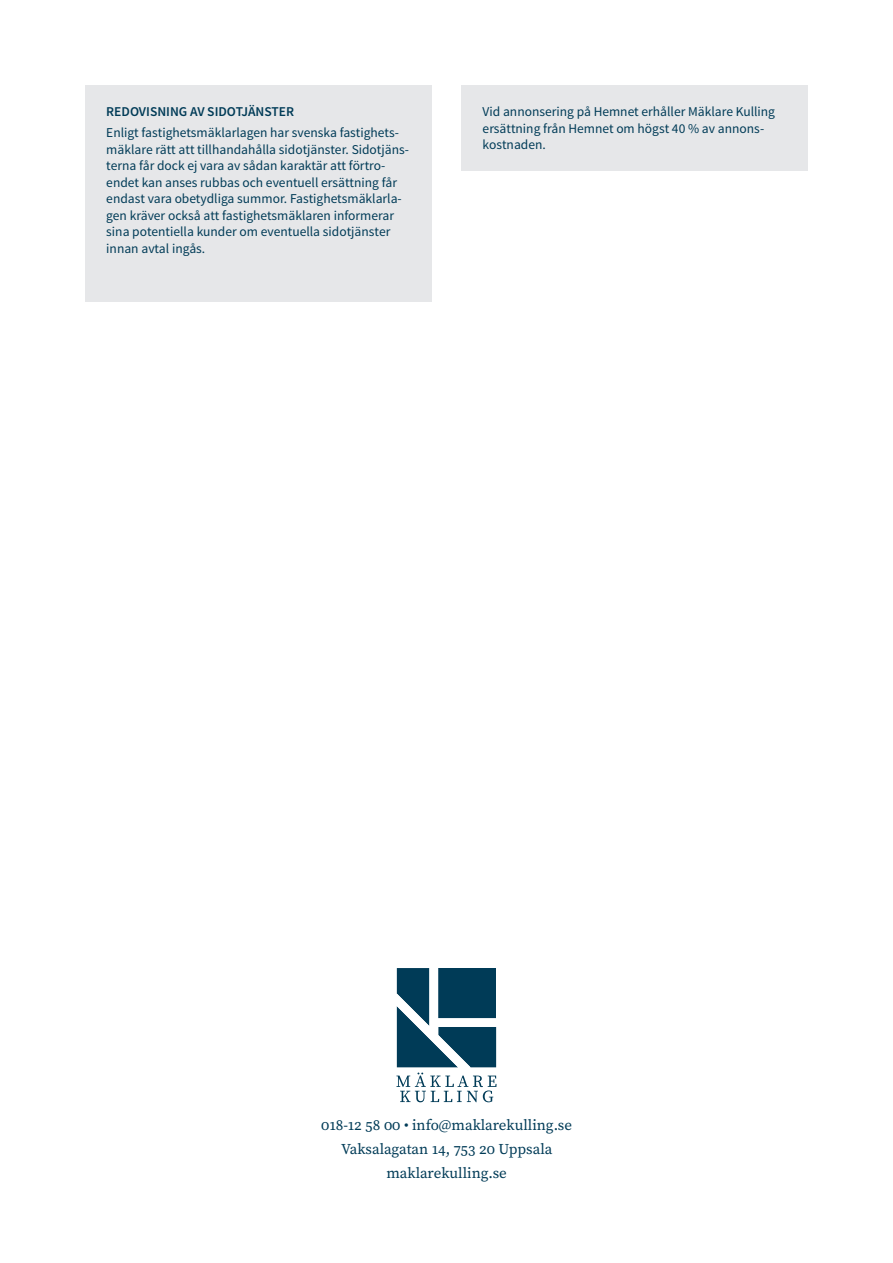
<style>
.page{position:relative;width:893px;height:1263px;background:#fff}
.page>*{position:absolute;margin:0;border:0;box-sizing:border-box;transform-origin:0 0}
.t1{font:15px "Source Serif Pro";color:#003b57}
.t2{font:13.5px/16.5px "Source Sans Pro";color:#003b57}
.t3{font:600 13.5px "Source Sans Pro";color:#003b57}
</style>
<div class="page">
<div style="left:85px;top:85px;width:347px;height:217px;background:#e6e7e9"></div>
<svg style="left:396px;top:968px;width:101px;height:134px"></svg>
<div style="left:461px;top:85px;width:347px;height:86px;background:#e6e7e9"></div>
<p class="t3" style="left:106px;top:103px;width:189px">REDOVISNING AV SIDOTJÄNSTER</p>
<p class="t2" style="left:106px;top:125px;width:304px">Enligt fastighetsmäklarlagen har svenska fastighets&shy;mäklare rätt att tillhandahålla sidotjänster. Sidotjäns&shy;terna får dock ej vara av sådan karaktär att förtro&shy;endet kan anses rubbas och eventuell ersättning får endast vara obetydliga summor. Fastighetsmäklarla&shy;gen kräver också att fastighetsmäklaren informerar sina potentiella kunder om eventuella sidotjänster innan avtal ingås.</p>
<p class="t2" style="left:483px;top:104px;width:294px">Vid annonsering på Hemnet erhåller Mäklare Kulling ersättning från Hemnet om högst 40 % av annons&shy;kostnaden.</p>
<p class="t1" style="left:321px;top:1115px;width:252px">018-12 58 00 • info@maklarekulling.se</p>
<p class="t1" style="left:341px;top:1139px;width:213px">Vaksalagatan 14, 753 20 Uppsala</p>
<p class="t1" style="left:386px;top:1163px;width:122px">maklarekulling.se</p>
</div>
